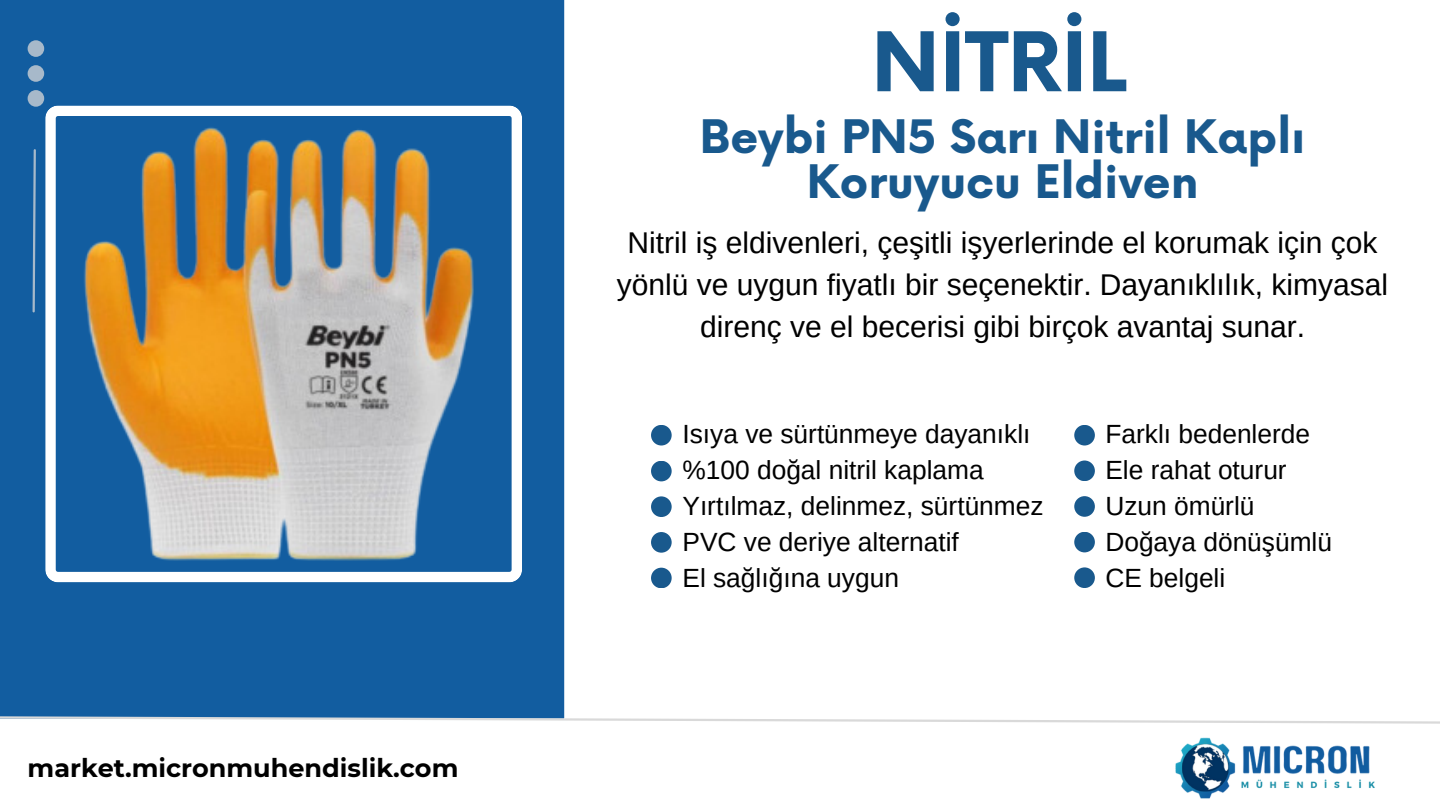
<style>
.page{position:relative;width:1440px;height:810px;background:#fff}
.page>*{position:absolute;margin:0;border:0;box-sizing:border-box;transform-origin:0 0}
.t1{font:700 80px "Now";color:#19598d}
.t2{font:700 45px/45px "Now";color:#19598d;text-align:center}
.t3{font:30px/42px "Arimo";color:#000;text-align:center}
.t4{font:26.3px "Arimo";color:#000}
.t5{font:700 25.5px "Montserrat";color:#000}
</style>
<div class="page">
<div style="left:0;top:0;width:565px;height:715px;background:#125da0"></div>
<svg style="left:28px;top:40px;width:16px;height:67px"></svg>
<svg style="left:32px;top:149px;width:4px;height:164px"></svg>
<svg style="left:45px;top:106px;width:477px;height:476px"></svg>
<img style="left:1175px;top:737px;width:200px;height:62px">
<svg style="left:0;top:715px;width:1440px;height:9px"></svg>
<img style="left:54px;top:103px;width:438px;height:500px">
<div style="left:651px;top:425px;width:21px;height:21px;background:#19598d;border-radius:50%"></div>
<div style="left:651px;top:461px;width:21px;height:20px;background:#19598d;border-radius:50%"></div>
<div style="left:651px;top:496px;width:21px;height:21px;background:#19598d;border-radius:50%"></div>
<div style="left:651px;top:532px;width:21px;height:21px;background:#19598d;border-radius:50%"></div>
<div style="left:651px;top:568px;width:21px;height:20px;background:#19598d;border-radius:50%"></div>
<div style="left:1074px;top:425px;width:21px;height:21px;background:#19598d;border-radius:50%"></div>
<div style="left:1074px;top:461px;width:21px;height:20px;background:#19598d;border-radius:50%"></div>
<div style="left:1074px;top:496px;width:21px;height:21px;background:#19598d;border-radius:50%"></div>
<div style="left:1074px;top:532px;width:21px;height:20px;background:#19598d;border-radius:50%"></div>
<div style="left:1074px;top:567px;width:21px;height:21px;background:#19598d;border-radius:50%"></div>
<p class="t5" style="left:28px;top:753px;width:432px">market.micronmuhendislik.com</p>
<p class="t1" style="left:872px;top:19px;width:256px">NİTRİL</p>
<p class="t2" style="left:700px;top:117px;width:607px">Beybi PN5 Sarı Nitril Kaplı<br>Koruyucu Eldiven</p>
<p class="t3" style="left:617px;top:221px;width:773px">Nitril iş eldivenleri, çeşitli işyerlerinde el korumak için çok yönlü ve uygun fiyatlı bir seçenektir. Dayanıklılık, kimyasal direnç ve el becerisi gibi birçok avantaj sunar.</p>
<h1 class="t4" style="left:682px;top:419px;width:350px">Isıya ve sürtünmeye dayanıklı</h1>
<h2 class="t4" style="left:682px;top:455px;width:303px">%100 doğal nitril kaplama</h2>
<h3 class="t4" style="left:682px;top:491px;width:363px">Yırtılmaz, delinmez, sürtünmez</h3>
<p class="t4" style="left:682px;top:527px;width:278px">PVC ve deriye alternatif</p>
<p class="t4" style="left:682px;top:563px;width:218px">El sağlığına uygun</p>
<p class="t4" style="left:1105px;top:419px;width:206px">Farklı bedenlerde</p>
<p class="t4" style="left:1105px;top:455px;width:183px">Ele rahat oturur</p>
<p class="t4" style="left:1105px;top:491px;width:151px">Uzun ömürlü</p>
<p class="t4" style="left:1105px;top:527px;width:228px">Doğaya dönüşümlü</p>
<p class="t4" style="left:1105px;top:563px;width:121px">CE belgeli</p>
</div>
